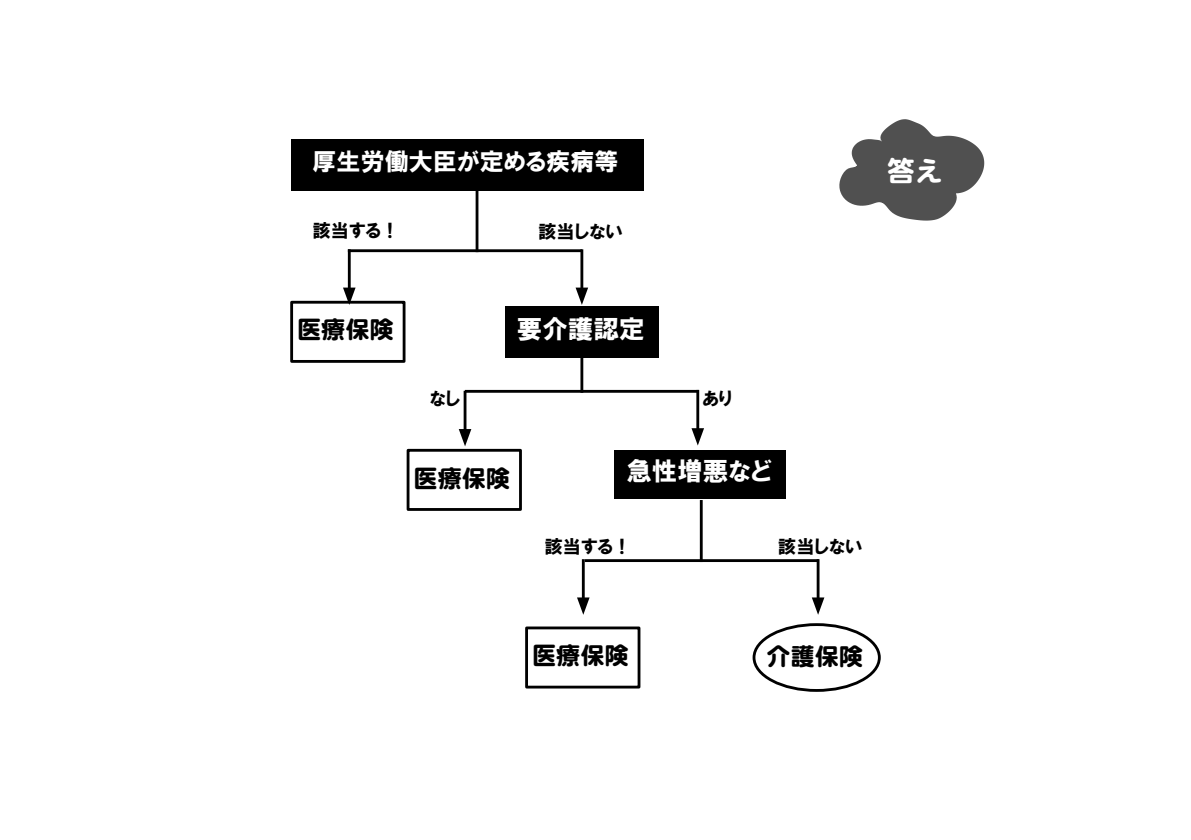
<style>
.page{position:relative;width:1191px;height:840px;background:#fff}
.page>*{position:absolute;margin:0;border:0;box-sizing:border-box;transform-origin:0 0}
.t1{font:28.4px "DF Maru Gothic SB MP RKSJ H";color:#fff}
.t2{font:25.6px "HGP Soei Kakugothic UB";color:#fff}
.t3{font:24px "DF Maru Gothic SB MP RKSJ H";color:#000}
.t4{font:24px "HGP Soei Kakugothic UB";color:#fff}
.t5{font:18.4px "HGP Soei Kakugothic UB";color:#000}
</style>
<div class="page">
<div style="left:291px;top:139px;width:353px;height:51px;background:#000"></div>
<div style="left:505px;top:306px;width:153px;height:51px;background:#000"></div>
<div style="left:614px;top:449px;width:171px;height:49px;background:#000"></div>
<div style="left:290px;top:300px;width:115px;height:62px;border:3px solid #000"></div>
<div style="left:752px;top:622px;width:128px;height:69px;border:3px solid #000;border-radius:50%"></div>
<div style="left:406px;top:448px;width:116px;height:62px;border:3px solid #000"></div>
<div style="left:525px;top:626px;width:115px;height:62px;border:3px solid #000"></div>
<hr style="left:475px;top:190px;width:3px;height:62px;background:#000">
<hr style="left:348px;top:249px;width:234px;height:3px;background:#000">
<hr style="left:580px;top:249px;width:3px;height:43px;background:#000">
<svg style="left:575px;top:287px;width:13px;height:18px"></svg>
<hr style="left:348px;top:249px;width:3px;height:43px;background:#000">
<svg style="left:343px;top:287px;width:12px;height:18px"></svg>
<hr style="left:580px;top:357px;width:3px;height:35px;background:#000">
<hr style="left:700px;top:499px;width:2px;height:62px;background:#000">
<hr style="left:465px;top:389px;width:234px;height:3px;background:#000">
<hr style="left:696px;top:389px;width:3px;height:44px;background:#000">
<svg style="left:691px;top:428px;width:13px;height:17px"></svg>
<hr style="left:463px;top:390px;width:3px;height:44px;background:#000">
<svg style="left:459px;top:429px;width:12px;height:17px"></svg>
<hr style="left:585px;top:559px;width:233px;height:2px;background:#000">
<hr style="left:816px;top:559px;width:3px;height:43px;background:#000">
<svg style="left:811px;top:597px;width:13px;height:17px"></svg>
<hr style="left:582px;top:559px;width:3px;height:43px;background:#000">
<svg style="left:577px;top:597px;width:12px;height:17px"></svg>
<svg style="left:839px;top:119px;width:146px;height:102px"></svg>
<h3 class="t4" style="left:312px;top:149px;width:307px">厚生労働大臣が定める疾病等</h3>
<p class="t5" style="left:312px;top:221px;width:88px">該当する！</p>
<p class="t5" style="left:538px;top:221px;width:86px">該当しない</p>
<h1 class="t1" style="left:887px;top:157px;width:58px">答え</h1>
<h3 class="t3" style="left:297px;top:317px;width:98px">医療保険</h3>
<h2 class="t2" style="left:517px;top:316px;width:129px">要介護認定</h2>
<p class="t5" style="left:430px;top:389px;width:32px">なし</p>
<p class="t5" style="left:702px;top:389px;width:31px">あり</p>
<h3 class="t3" style="left:413px;top:465px;width:98px">医療保険</h3>
<h2 class="t2" style="left:626px;top:457px;width:147px">急性増悪など</h2>
<p class="t5" style="left:544px;top:536px;width:88px">該当する！</p>
<p class="t5" style="left:778px;top:536px;width:86px">該当しない</p>
<h3 class="t3" style="left:532px;top:643px;width:98px">医療保険</h3>
<h3 class="t3" style="left:766px;top:643px;width:98px">介護保険</h3>
</div>
